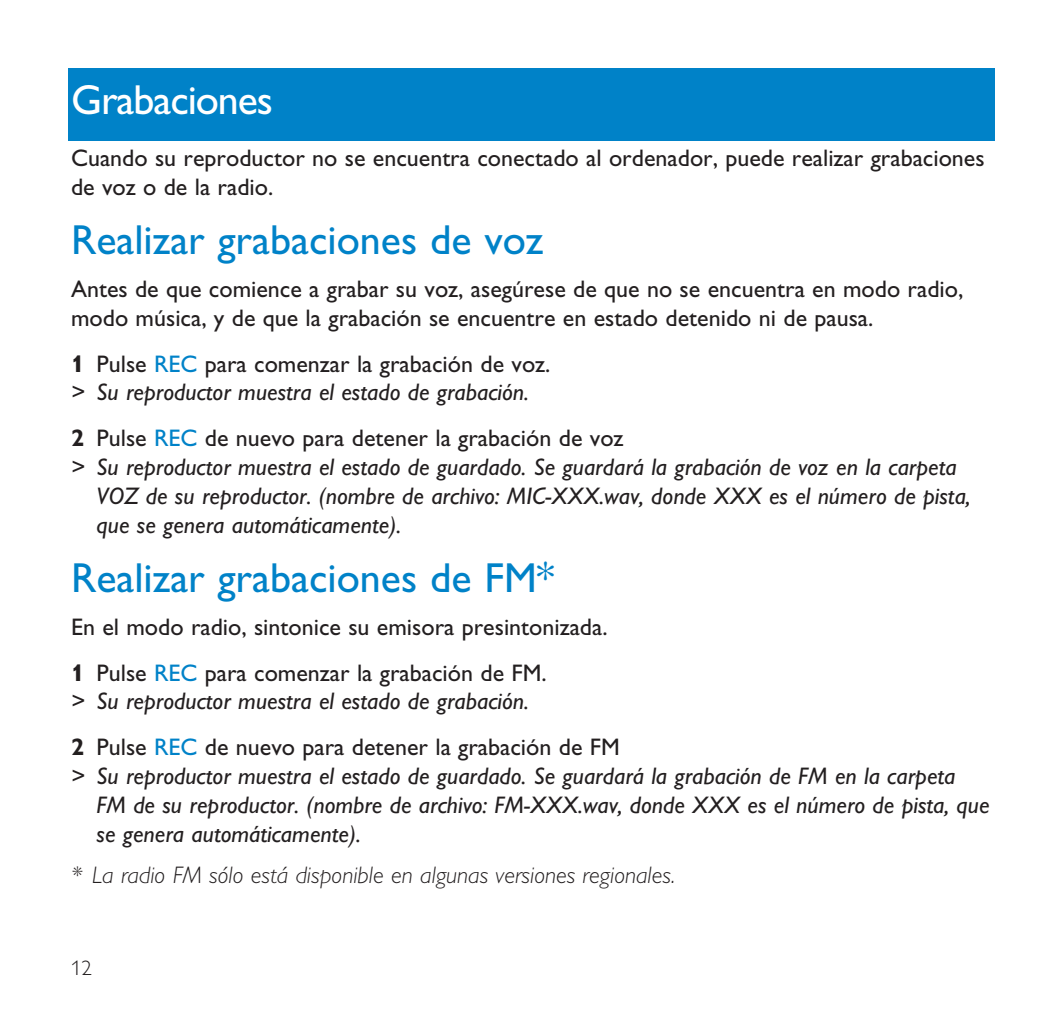
<style>
.page{position:relative;width:1063px;height:1021px;background:#fff}
.page>*{position:absolute;margin:0;border:0;box-sizing:border-box;transform-origin:0 0}
.t1{font:42px "Gill Alt One";color:#0082c8}
.t2{font:42px "Gill Alt One";letter-spacing:-.025em;color:#fff}
.t3{font:italic 24px/28.8px "Gill Alt One";color:#231f20}
.t4{font:24px/28.8px "Gill Alt One";color:#231f20}
.t5{font:italic 300 24px "Gill Alt One";color:#231f20}
.t6{font:300 21px "Gill Alt One";color:#231f20}
.s1{font-weight:700;font-style:normal}
.s2{font-style:normal}
.s3{font-style:normal;color:#0082c8}
.s4{font-weight:700}
.s5{color:#0082c8}
</style>
<div class="page">
<div style="left:68px;top:69px;width:927px;height:72px;background:#0082c8"></div>
<h1 class="t2" style="left:71px;top:84px;width:204px">Grabaciones</h1>
<p class="t4" style="left:71px;top:146px;width:915px">Cuando su reproductor no se encuentra conectado al ordenador, puede realizar grabaciones de voz o de la radio.</p>
<h1 class="t1" style="left:71px;top:224px;width:474px">Realizar grabaciones de voz</h1>
<p class="t4" style="left:71px;top:277px;width:894px">Antes de que comience a grabar su voz, asegúrese de que no se encuentra en modo radio, modo música, y de que la grabación se encuentre en estado detenido ni de pausa.</p>
<p class="t3" style="left:71px;top:351px;width:481px"><span class="s1">1</span> <span class="s2">Pulse</span> <span class="s3">REC</span> <span class="s2">para comenzar la grabación de voz. </span>&gt; Su reproductor muestra el estado de grabación.</p>
<p class="t4" style="left:71px;top:426px;width:554px"><span class="s4">2</span> Pulse <span class="s5">REC</span> de nuevo para detener la grabación de voz</p>
<p class="t3" style="left:71px;top:455px;width:887px">&gt; Su reproductor muestra el estado de guardado. Se guardará la grabación de voz en la carpeta</p>
<p class="t3" style="left:97px;top:483px;width:876px">VOZ de su reproductor. (nombre de archivo: MIC-XXX.wav, donde XXX es el número de pista,</p>
<p class="t3" style="left:97px;top:512px;width:306px">que se genera automáticamente).</p>
<h1 class="t1" style="left:71px;top:562px;width:485px">Realizar grabaciones de FM*</h1>
<p class="t4" style="left:71px;top:606px;width:538px;line-height:45.9px">En el modo radio, sintonice su emisora presintonizada.<br><span class="s4">1</span> Pulse <span class="s5">REC</span> para comenzar la grabación de FM.</p>
<p class="t3" style="left:71px;top:680px;width:550px;line-height:45.9px">&gt; Su reproductor muestra el estado de grabación.<br><span class="s1">2</span> <span class="s2">Pulse</span> <span class="s3">REC</span> <span class="s2">de nuevo para detener la grabación de FM</span></p>
<p class="t3" style="left:97px;top:764px;width:895px;text-indent:-26px">&gt; Su reproductor muestra el estado de guardado. Se guardará la grabación de FM en la carpeta<br>FM de su reproductor. (nombre de archivo: FM-XXX.wav, donde XXX es el número de pista, que se genera automáticamente).</p>
<p class="t5" style="left:71px;top:865px;width:606px">* La radio FM sólo está disponible en algunas versiones regionales.</p>
<p class="t6" style="left:71px;top:960px;width:22px">12</p>
</div>
